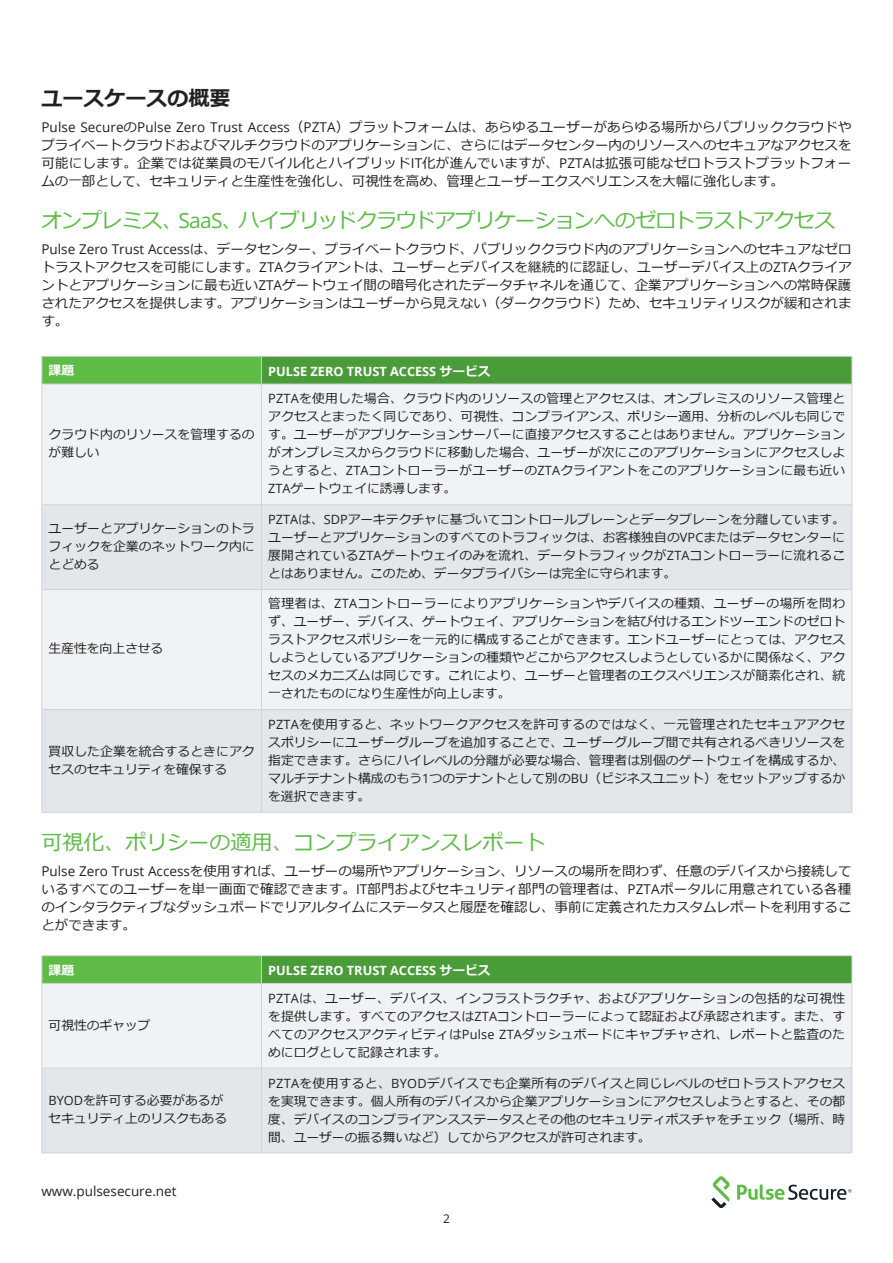
<style>
.page{position:relative;width:893px;height:1263px;background:#fff}
.page>*{position:absolute;margin:0;border:0;box-sizing:border-box;transform-origin:0 0}
.t1{font:21px "Meiryo";letter-spacing:-.03em;color:#5dbb46}
.t2{font:21px "Meiryo";color:#5dbb46}
.t3{font:700 21px "Meiryo";color:#231f20}
.t4{font:13.5px/18px "Meiryo";color:#231f20;text-align:justify}
.t5{font:13.5px "Open Sans";color:#231f20}
.t6{font:12.75px/18px "Meiryo";letter-spacing:.005em;color:#231f20;text-align:justify}
.t7{font:700 12.75px "Open Sans";color:#fff}
.t8{font:700 12.75px "Meiryo";color:#fff}
.t9{font:12px "Open Sans";color:#231f20}
.s1{font-family:"Open Sans"}
.s2{font-family:"Meiryo"}
</style>
<div class="page">
<svg style="left:711px;top:1176px;width:18px;height:32px"></svg>
<svg style="left:737px;top:1184px;width:114px;height:16px"></svg>
<div style="left:42px;top:356px;width:219px;height:28px;background:#5dbb46"></div>
<div style="left:261px;top:356px;width:591px;height:28px;background:#4a9c39"></div>
<div style="left:42px;top:385px;width:809px;height:119px;background:#f0f3f6"></div>
<svg style="left:42px;top:505px;width:809px;height:307px;fill:#e1e7ea"></svg>
<hr style="left:41px;top:356px;width:220px;height:1px;background:#d1d2d4">
<svg style="left:41px;top:357px;width:1px;height:27px"></svg>
<hr style="left:261px;top:356px;width:591px;height:1px;background:#d1d2d4">
<svg style="left:261px;top:357px;width:1px;height:27px"></svg>
<svg style="left:851px;top:357px;width:1px;height:27px"></svg>
<hr style="left:41px;top:384px;width:220px;height:1px;background:#d1d2d4">
<hr style="left:41px;top:384px;width:1px;height:120px;background:#d1d2d4">
<hr style="left:261px;top:384px;width:591px;height:1px;background:#d1d2d4">
<hr style="left:261px;top:384px;width:1px;height:120px;background:#d1d2d4">
<hr style="left:851px;top:384px;width:1px;height:120px;background:#d1d2d4">
<hr style="left:41px;top:504px;width:220px;height:1px;background:#d1d2d4">
<hr style="left:41px;top:505px;width:1px;height:84px;background:#d1d2d4">
<hr style="left:261px;top:504px;width:591px;height:1px;background:#d1d2d4">
<hr style="left:261px;top:505px;width:1px;height:84px;background:#d1d2d4">
<hr style="left:851px;top:505px;width:1px;height:84px;background:#d1d2d4">
<hr style="left:41px;top:589px;width:220px;height:1px;background:#d1d2d4">
<hr style="left:41px;top:590px;width:1px;height:119px;background:#d1d2d4">
<hr style="left:261px;top:589px;width:591px;height:1px;background:#d1d2d4">
<hr style="left:261px;top:590px;width:1px;height:119px;background:#d1d2d4">
<hr style="left:851px;top:590px;width:1px;height:119px;background:#d1d2d4">
<hr style="left:41px;top:709px;width:220px;height:1px;background:#d1d2d4">
<hr style="left:41px;top:710px;width:1px;height:102px;background:#d1d2d4">
<hr style="left:261px;top:709px;width:591px;height:1px;background:#d1d2d4">
<hr style="left:261px;top:710px;width:1px;height:102px;background:#d1d2d4">
<hr style="left:851px;top:710px;width:1px;height:102px;background:#d1d2d4">
<hr style="left:41px;top:812px;width:220px;height:1px;background:#d1d2d4">
<hr style="left:261px;top:812px;width:591px;height:1px;background:#d1d2d4">
<div style="left:42px;top:956px;width:219px;height:27px;background:#5dbb46"></div>
<div style="left:261px;top:956px;width:591px;height:27px;background:#4a9c39"></div>
<div style="left:42px;top:984px;width:809px;height:84px;background:#f0f3f6"></div>
<div style="left:42px;top:1069px;width:809px;height:83px;background:#e1e7ea"></div>
<hr style="left:41px;top:955px;width:220px;height:1px;background:#d1d2d4">
<svg style="left:41px;top:956px;width:1px;height:27px"></svg>
<hr style="left:261px;top:955px;width:591px;height:1px;background:#d1d2d4">
<svg style="left:261px;top:956px;width:1px;height:27px"></svg>
<svg style="left:851px;top:956px;width:1px;height:27px"></svg>
<hr style="left:41px;top:983px;width:220px;height:1px;background:#d1d2d4">
<hr style="left:41px;top:984px;width:1px;height:84px;background:#d1d2d4">
<hr style="left:261px;top:983px;width:591px;height:1px;background:#d1d2d4">
<hr style="left:261px;top:984px;width:1px;height:84px;background:#d1d2d4">
<hr style="left:851px;top:984px;width:1px;height:84px;background:#d1d2d4">
<hr style="left:41px;top:1068px;width:220px;height:1px;background:#d1d2d4">
<hr style="left:41px;top:1068px;width:1px;height:84px;background:#d1d2d4">
<hr style="left:261px;top:1068px;width:591px;height:1px;background:#d1d2d4">
<hr style="left:261px;top:1068px;width:1px;height:84px;background:#d1d2d4">
<hr style="left:851px;top:1068px;width:1px;height:84px;background:#d1d2d4">
<hr style="left:41px;top:1152px;width:220px;height:1px;background:#d1d2d4">
<hr style="left:261px;top:1152px;width:591px;height:1px;background:#d1d2d4">
<p class="t3" style="left:41px;top:84px;width:191px">ユースケースの概要</p>
<p class="t4" style="left:41px;top:119px;width:812px"><span class="s1">Pulse Secure</span>の<span class="s1">Pulse Zero Trust Access</span>（<span class="s1">PZTA</span>）プラットフォームは、あらゆるユーザーがあらゆる場所からパブリッククラウドやプライベートクラウドおよびマルチクラウドのアプリケーションに、さらにはデータセンター内のリソースへのセキュアなアクセスを可能にします。企業では従業員のモバイル化とハイブリッド<span class="s1">IT</span>化が進んでいますが、<span class="s1">PZTA</span>は拡張可能なゼロトラストプラットフォームの一部として、セキュリティと生産性を強化し、可視性を高め、管理とユーザーエクスペリエンスを大幅に強化します。</p>
<p class="t1" style="left:41px;top:206px;width:796px">オンプレミス、<span class="s1">SaaS</span>、ハイブリッドクラウドアプリケーションへのゼロトラストアクセス</p>
<p class="t4" style="left:41px;top:241px;width:812px"><span class="s1">Pulse Zero Trust Access</span>は、データセンター、プライベートクラウド、パブリッククラウド内のアプリケーションへのセキュアなゼロトラストアクセスを可能にします。<span class="s1">ZTA</span>クライアントは、ユーザーとデバイスを継続的に認証し、ユーザーデバイス上の<span class="s1">ZTA</span>クライアントとアプリケーションに最も近い<span class="s1">ZTA</span>ゲートウェイ間の暗号化されたデータチャネルを通じて、企業アプリケーションへの常時保護されたアクセスを提供します。アプリケーションはユーザーから見えない（ダーククラウド）ため、セキュリティリスクが緩和されます。</p>
<p class="t8" style="left:49px;top:362px;width:27px">課題</p>
<p class="t7" style="left:268px;top:362px;width:224px">PULSE ZERO TRUST ACCESS <span class="s2">サービス</span></p>
<p class="t6" style="left:49px;top:426px;width:208px">クラウド内のリソースを管理するのが難しい</p>
<p class="t6" style="left:268px;top:390px;width:579px"><span class="s1">PZTA</span>を使用した場合、クラウド内のリソースの管理とアクセスは、オンプレミスのリソース管理とアクセスとまったく同じであり、可視性、コンプライアンス、ポリシー適用、分析のレベルも同じです。ユーザーがアプリケーションサーバーに直接アクセスすることはありません。アプリケーションがオンプレミスからクラウドに移動した場合、ユーザーが次にこのアプリケーションにアクセスしようとすると、<span class="s1">ZTA</span>コントローラーがユーザーの<span class="s1">ZTA</span>クライアントをこのアプリケーションに最も近い<span class="s1">ZTA</span>ゲートウェイに誘導します。</p>
<p class="t6" style="left:49px;top:520px;width:208px">ユーザーとアプリケーションのトラフィックを企業のネットワーク内にとどめる</p>
<p class="t6" style="left:268px;top:511px;width:578px"><span class="s1">PZTA</span>は、<span class="s1">SDP</span>アーキテクチャに基づいてコントロールプレーンとデータプレーンを分離しています。ユーザーとアプリケーションのすべてのトラフィックは、お客様独自の<span class="s1">VPC</span>またはデータセンターに展開されている<span class="s1">ZTA</span>ゲートウェイのみを流れ、データトラフィックが<span class="s1">ZTA</span>コントローラーに流れることはありません。このため、データプライバシーは完全に守られます。</p>
<p class="t6" style="left:49px;top:640px;width:116px">生産性を向上させる</p>
<p class="t6" style="left:268px;top:595px;width:579px">管理者は、<span class="s1">ZTA</span>コントローラーによりアプリケーションやデバイスの種類、ユーザーの場所を問わず、ユーザー、デバイス、ゲートウェイ、アプリケーションを結び付けるエンドツーエンドのゼロトラストアクセスポリシーを一元的に構成することができます。エンドユーザーにとっては、アクセスしようとしているアプリケーションの種類やどこからアクセスしようとしているかに関係なく、アクセスのメカニズムは同じです。これにより、ユーザーと管理者のエクスペリエンスが簡素化され、統一されたものになり生産性が向上します。</p>
<p class="t6" style="left:268px;top:716px;width:579px"><span class="s1">PZTA</span>を使用すると、ネットワークアクセスを許可するのではなく、一元管理されたセキュアアクセスポリシーにユーザーグループを追加することで、ユーザーグループ間で共有されるべきリソースを指定できます。さらにハイレベルの分離が必要な場合、管理者は別個のゲートウェイを構成するか、マルチテナント構成のもう<span class="s1">1</span>つのテナントとして別の<span class="s1">BU</span>（ビジネスユニット）をセットアップするかを選択できます。</p>
<p class="t2" style="left:41px;top:828px;width:506px">可視化、ポリシーの適用、コンプライアンスレポート</p>
<p class="t4" style="left:41px;top:862px;width:812px"><span class="s1">Pulse Zero Trust Access</span>を使用すれば、ユーザーの場所やアプリケーション、リソースの場所を問わず、任意のデバイスから接続しているすべてのユーザーを単一画面で確認できます。<span class="s1">IT</span>部門およびセキュリティ部門の管理者は、<span class="s1">PZTA</span>ポータルに用意されている各種のインタラクティブなダッシュボードでリアルタイムにステータスと履歴を確認し、事前に定義されたカスタムレポートを利用することができます。</p>
<p class="t8" style="left:49px;top:961px;width:27px">課題</p>
<p class="t7" style="left:268px;top:961px;width:224px">PULSE ZERO TRUST ACCESS <span class="s2">サービス</span></p>
<p class="t6" style="left:49px;top:743px;width:208px">買収した企業を統合するときにアクセスのセキュリティを確保する</p>
<p class="t6" style="left:49px;top:1016px;width:104px">可視性のギャップ</p>
<p class="t6" style="left:49px;top:1092px;width:180px"><span class="s1">BYOD</span>を許可する必要があるがセキュリティ上のリスクもある</p>
<p class="t5" style="left:41px;top:1182px;width:137px">www.pulsesecure.net</p>
<p class="t6" style="left:268px;top:990px;width:578px"><span class="s1">PZTA</span>は、ユーザー、デバイス、インフラストラクチャ、およびアプリケーションの包括的な可視性を提供します。すべてのアクセスは<span class="s1">ZTA</span>コントローラーによって認証および承認されます。また、すべてのアクセスアクティビティは<span class="s1">Pulse ZTA</span>ダッシュボードにキャプチャされ、レポートと監査のためにログとして記録されます。</p>
<p class="t6" style="left:268px;top:1074px;width:579px"><span class="s1">PZTA</span>を使用すると、<span class="s1">BYOD</span>デバイスでも企業所有のデバイスと同じレベルのゼロトラストアクセスを実現できます。個人所有のデバイスから企業アプリケーションにアクセスしようとすると、その都度、デバイスのコンプライアンスステータスとその他のセキュリティポスチャをチェック（場所、時間、ユーザーの振る舞いなど）してからアクセスが許可されます。</p>
<p class="t9" style="left:443px;top:1210px;width:8px">2</p>
</div>
